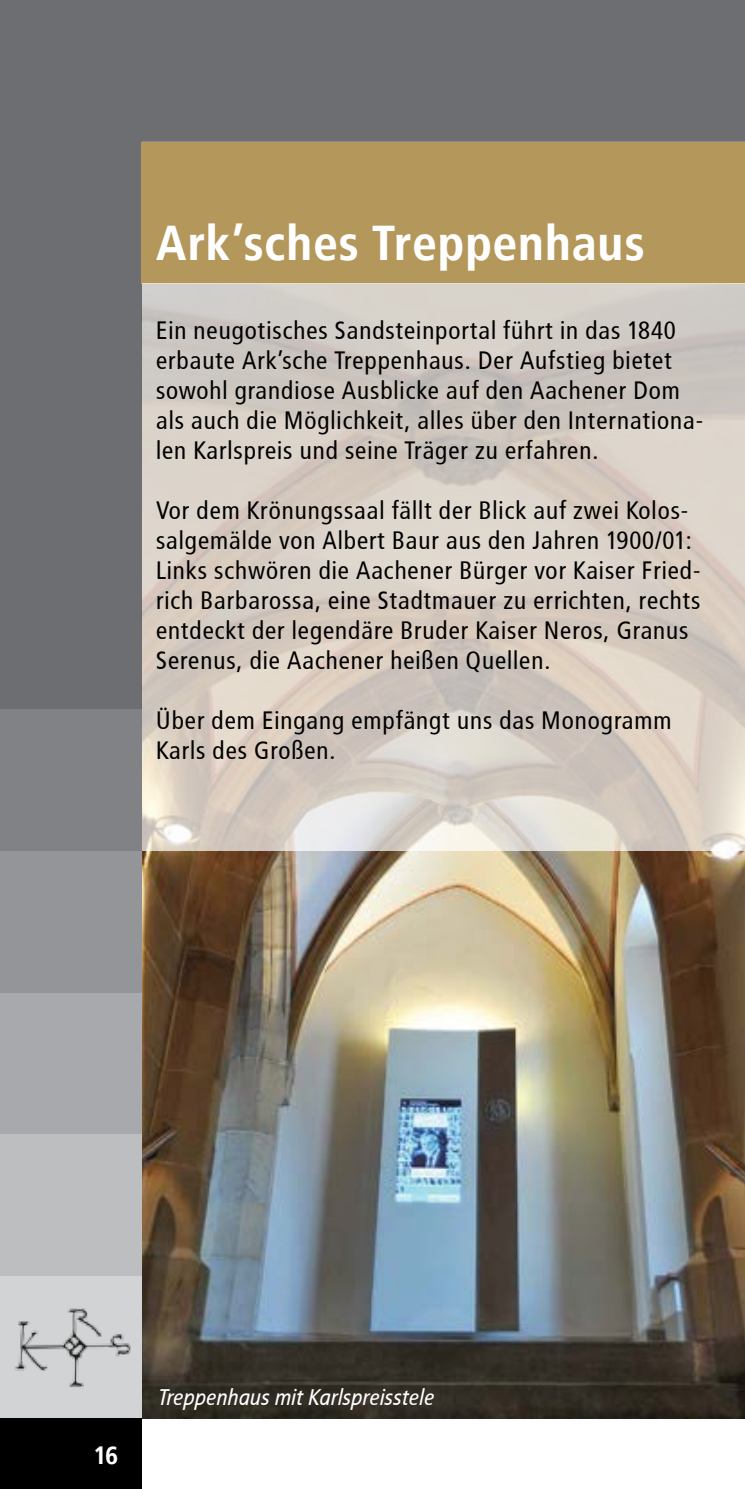
<style>
.page{position:relative;width:745px;height:1489px;background:#fff}
.page>*{position:absolute;margin:0;border:0;box-sizing:border-box;transform-origin:0 0}
.t1{font:700 48.75px "Transit";color:#fff}
.t2{font:25px/30px "Transit";color:#000}
.t3{font:700 25px "Transit";color:#fff}
.t4{font:italic 22.5px "Transit";letter-spacing:-.025em;color:#fff}
</style>
<div class="page">
<img style="left:142px;top:850px;width:602px;height:567px">
<div style="left:0;top:1417px;width:142px;height:71px;background:#000"></div>
<div style="left:0;top:709px;width:142px;height:141px;background:#808285"></div>
<div style="left:0;top:850px;width:142px;height:142px;background:#939598"></div>
<div style="left:0;top:0;width:744px;height:709px;background:#6d6e71"></div>
<div style="left:142px;top:142px;width:602px;height:141px;background:#b4975a"></div>
<svg style="left:142px;top:283px;width:602px;height:567px;background:#d6cdc4"></svg>
<div style="left:0;top:992px;width:142px;height:142px;background:#a7a9ac"></div>
<div style="left:0;top:1134px;width:142px;height:142px;background:#bcbec0"></div>
<img style="left:0;top:1276px;width:142px;height:141px">
<h1 class="t1" style="left:156px;top:211px;width:490px">Ark’sches Treppenhaus</h1>
<p class="t2" style="left:156px;top:315px;width:549px">Ein neugotisches Sandsteinportal führt in das 1840 erbaute Ark’sche Treppenhaus. Der Aufstieg bietet sowohl grandiose Ausblicke auf den Aachener Dom als auch die Möglichkeit, alles über den Internationa&shy;len Karlspreis und seine Träger zu erfahren.</p>
<p class="t2" style="left:156px;top:495px;width:546px">Vor dem Krönungssaal fällt der Blick auf zwei Kolos&shy;salgemälde von Albert Baur aus den Jahren 1900/01:<br>Links schwören die Aachener Bürger vor Kaiser Fried&shy;rich Barbarossa, eine Stadtmauer zu errichten, rechts entdeckt der legendäre Bruder Kaiser Neros, Granus Serenus, die Aachener heißen Quellen.</p>
<p class="t2" style="left:156px;top:705px;width:517px">Über dem Eingang empfängt uns das Monogramm<br>Karls des Großen.</p>
<p class="t3" style="left:94px;top:1438px;width:26px">16</p>
<p class="t4" style="left:158px;top:1383px;width:278px">Treppenhaus mit Karlspreisstele</p>
</div>
